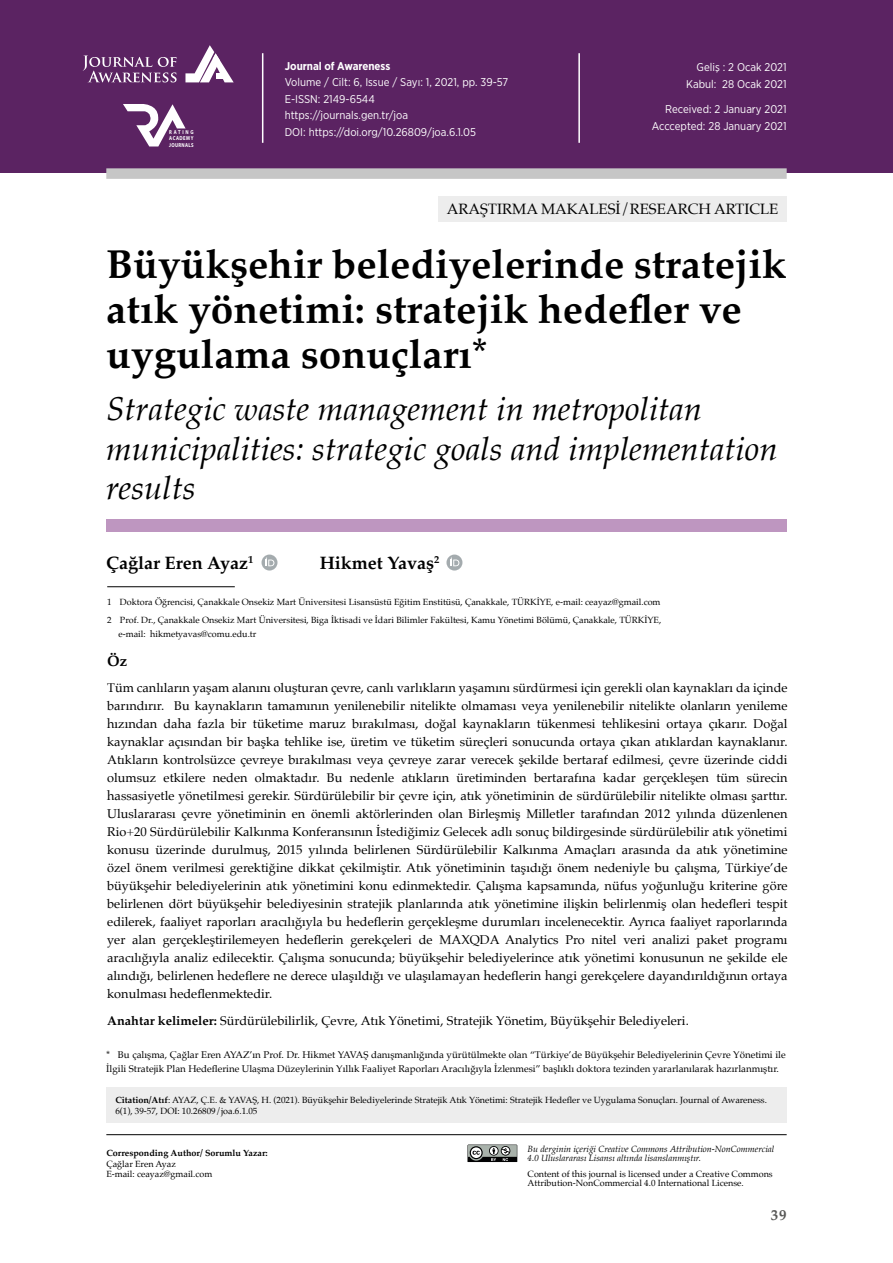
<style>
.page{position:relative;width:893px;height:1263px;background:#fff}
.page>*{position:absolute;margin:0;border:0;box-sizing:border-box;transform-origin:0 0}
.t1{font:700 40.5px/45px "Palatino";color:#000}
.t2{font:italic 33px/39px "Palatino";color:#000}
.t3{font:700 18px "Palatino";color:#000}
.t4{font:15px "Palatino";color:#000}
.t5{font:700 15px "Palatino";color:#575756}
.t6{font:700 15px "Palatino";color:#000}
.t7{font:12.75px/18px "Palatino";color:#000;text-align:justify}
.t8{font:11.25px/16.5px "Gotham Narrow";color:#fff;text-align:right}
.t9{font:700 11.25px "Gotham Narrow";color:#fff}
.t10{font:9.75px/13.5px "Palatino";color:#000}
.t11{font:9px/10.5px "Palatino";color:#000}
.t12{font:italic 9px/9px "Palatino";color:#000}
.t13{font:700 9px "Palatino";color:#000}
.t14{font:700 5.7px/6.1px "Myriad Pro";letter-spacing:.11em;color:#fff;text-align:justify;scale:.81 1}
.s1{font-weight:700}
</style>
<div class="page">
<div style="left:0;top:0;width:893px;height:173px;background:#5b2362"></div>
<hr style="left:262px;top:53px;width:1px;height:90px;background:#fff">
<hr style="left:578px;top:53px;width:2px;height:90px;background:#fff">
<div style="left:106px;top:168px;width:681px;height:11px;background:#c6c6c6"></div>
<svg style="left:123px;top:104px;width:63px;height:42px"></svg>
<hr style="left:106px;top:1134px;width:681px;height:1px;background:#000">
<svg style="left:467px;top:1144px;width:50px;height:18px"></svg>
<div style="left:438px;top:196px;width:349px;height:25px;background:#ededed"></div>
<div style="left:106px;top:1087px;width:681px;height:35px;background:#ededed"></div>
<div style="left:106px;top:519px;width:681px;height:12px;background:#be96c0"></div>
<hr style="left:107px;top:586px;width:128px;height:1px;background:#000">
<svg style="left:261px;top:554px;width:16px;height:16px"></svg>
<svg style="left:266px;top:557px;width:8px;height:9px"></svg>
<svg style="left:446px;top:554px;width:16px;height:16px"></svg>
<svg style="left:451px;top:557px;width:8px;height:9px"></svg>
<svg style="left:83px;top:55px;width:94px;height:27px"></svg>
<svg style="left:185px;top:45px;width:49px;height:37px"></svg>
<div style="left:216px;top:73px;width:7px;height:6px;background:#fff"></div>
<p class="t14" style="left:169px;top:129px;width:31px">RATING ACADEMY JOURNALS</p>
<p class="t9" style="left:285px;top:59px;width:107px">Journal of Awareness</p>
<p class="t8" style="left:285px;top:74px;width:225px;text-align:left">Volume / Cilt: 6, Issue / Sayı: 1, 2021, pp. 39-57<br>E-ISSN: 2149-6544<br>https://journals.gen.tr/joa<br>DOI: https://doi.org/10.26809/joa.6.1.05</p>
<p class="t8" style="left:686px;top:59px;width:102px">Geliş : 2 Ocak 2021<br>Kabul: 28 Ocak 2021</p>
<p class="t8" style="left:652px;top:101px;width:136px">Received: 2 January 2021<br>Acccepted: 28 January 2021</p>
<p class="t4" style="left:447px;top:197px;width:333px">ARAŞTIRMA MAKALESİ/RESEARCH ARTICLE</p>
<h1 class="t1" style="left:106px;top:240px;width:682px">Büyükşehir belediyelerinde stratejik atık yönetimi: stratejik hedefler ve uygulama sonuçları*</h1>
<h2 class="t2" style="left:106px;top:389px;width:673px">Strategic waste management in metropolitan municipalities: strategic goals and implementation results</h2>
<h3 class="t3" style="left:106px;top:548px;width:149px">Çağlar Eren Ayaz<sup>1</sup></h3>
<h3 class="t3" style="left:320px;top:548px;width:121px">Hikmet Yavaş<sup>2</sup></h3>
<p class="t11" style="left:107px;top:593px;width:555px;line-height:17.7px">1 Doktora Öğrencisi, Çanakkale Onsekiz Mart Üniversitesi Lisansüstü Eğitim Enstitüsü, Çanakkale, TÜRKİYE, e-mail: ceayaz@gmail.com<br>2 Prof. Dr., Çanakkale Onsekiz Mart Üniversitesi, Biga İktisadi ve İdari Bilimler Fakültesi, Kamu Yönetimi Bölümü, Çanakkale, TÜRKİYE,</p>
<p class="t11" style="left:118px;top:628px;width:139px">e-mail: hikmetyavas@comu.edu.tr</p>
<p class="t6" style="left:107px;top:648px;width:21px">Öz</p>
<p class="t7" style="left:107px;top:679px;width:682px">Tüm canlıların yaşam alanını oluşturan çevre, canlı varlıkların yaşamını sürdürmesi için gerekli olan kaynakları da içinde barındırır. Bu kaynakların tamamının yenilenebilir nitelikte olmaması veya yenilenebilir nitelikte olanların yenileme hızından daha fazla bir tüketime maruz bırakılması, doğal kaynakların tükenmesi tehlikesini ortaya çıkarır. Doğal kaynaklar açısından bir başka tehlike ise, üretim ve tüketim süreçleri sonucunda ortaya çıkan atıklardan kaynaklanır.<br>Atıkların kontrolsüzce çevreye bırakılması veya çevreye zarar verecek şekilde bertaraf edilmesi, çevre üzerinde ciddi olumsuz etkilere neden olmaktadır. Bu nedenle atıkların üretiminden bertarafına kadar gerçekleşen tüm sürecin hassasiyetle yönetilmesi gerekir. Sürdürülebilir bir çevre için, atık yönetiminin de sürdürülebilir nitelikte olması şarttır.<br>Uluslararası çevre yönetiminin en önemli aktörlerinden olan Birleşmiş Milletler tarafından 2012 yılında düzenlenen Rio+20 Sürdürülebilir Kalkınma Konferansının İstediğimiz Gelecek adlı sonuç bildirgesinde sürdürülebilir atık yönetimi konusu üzerinde durulmuş, 2015 yılında belirlenen Sürdürülebilir Kalkınma Amaçları arasında da atık yönetimine özel önem verilmesi gerektiğine dikkat çekilmiştir. Atık yönetiminin taşıdığı önem nedeniyle bu çalışma, Türkiye’de büyükşehir belediyelerinin atık yönetimini konu edinmektedir. Çalışma kapsamında, nüfus yoğunluğu kriterine göre belirlenen dört büyükşehir belediyesinin stratejik planlarında atık yönetimine ilişkin belirlenmiş olan hedefleri tespit edilerek, faaliyet raporları aracılığıyla bu hedeflerin gerçekleşme durumları incelenecektir. Ayrıca faaliyet raporlarında yer alan gerçekleştirilemeyen hedeflerin gerekçeleri de MAXQDA Analytics Pro nitel veri analizi paket programı aracılığıyla analiz edilecektir. Çalışma sonucunda; büyükşehir belediyelerince atık yönetimi konusunun ne şekilde ele alındığı, belirlenen hedeflere ne derece ulaşıldığı ve ulaşılamayan hedeflerin hangi gerekçelere dayandırıldığının ortaya konulması hedeflenmektedir.</p>
<p class="t7" style="left:107px;top:1011px;width:583px"><span class="s1">Anahtar kelimeler:</span> Sürdürülebilirlik, Çevre, Atık Yönetimi, Stratejik Yönetim, Büyükşehir Belediyeleri.</p>
<p class="t10" style="left:106px;top:1048px;width:681px">* Bu çalışma, Çağlar Eren AYAZ’ın Prof. Dr. Hikmet YAVAŞ danışmanlığında yürütülmekte olan “Türkiye’de Büyükşehir Belediyelerinin Çevre Yönetimi ile<br>İlgili Stratejik Plan Hedeflerine Ulaşma Düzeylerinin Yıllık Faaliyet Raporları Aracılığıyla İzlenmesi” başlıklı doktora tezinden yararlanılarak hazırlanmıştır.</p>
<p class="t11" style="left:115px;top:1095px;width:653px"><span class="s1">Citation/Atıf</span>: AYAZ, Ç.E. &amp; YAVAŞ, H. (2021). Büyükşehir Belediyelerinde Stratejik Atık Yönetimi: Stratejik Hedefler ve Uygulama Sonuçları. Journal of Awareness.<br>6(1), 39-57, DOI: 10.26809/joa.6.1.05</p>
<p class="t13" style="left:106px;top:1145px;width:163px">Corresponding Author/ Sorumlu Yazar:</p>
<p class="t11" style="left:106px;top:1158px;width:108px">Çağlar Eren Ayaz<br>E-mail: ceayaz@gmail.com</p>
<p class="t12" style="left:528px;top:1145px;width:248px">Bu derginin içeriği Creative Commons Attribution-NonCommercial<br>4.0 Uluslararası Lisansı altında lisanslanmıştır.</p>
<p class="t11" style="left:528px;top:1169px;width:247px;line-height:9px">Content of this journal is licensed under a Creative Commons<br>Attribution-NonCommercial 4.0 International License.</p>
<p class="t5" style="left:771px;top:1202px;width:17px">39</p>
</div>
